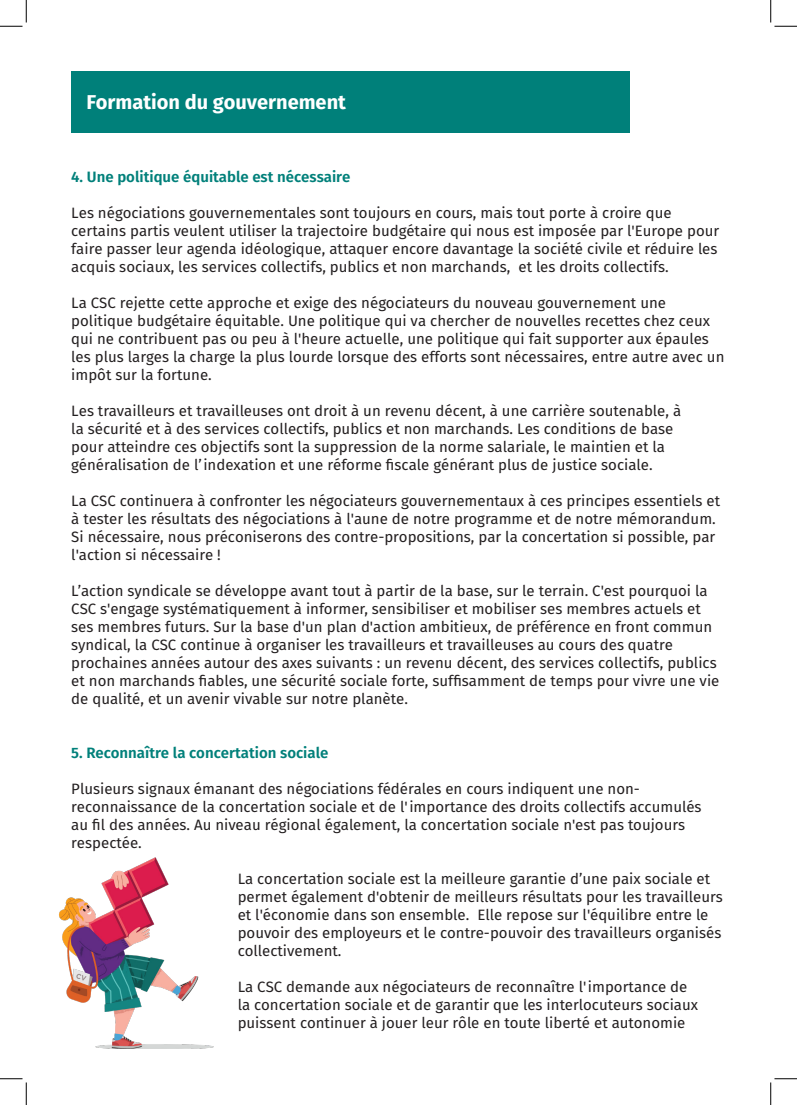
<style>
.page{position:relative;width:797px;height:1105px;background:#fff}
.page>*{position:absolute;margin:0;border:0;box-sizing:border-box;transform-origin:0 0}
.t1{font:700 20px "Fira Sans";color:#fff}
.t2{font:15px/18px "Fira Sans";color:#231f20}
.t3{font:600 15px "Fira Sans";color:#00807a}
</style>
<div class="page">
<div style="left:71px;top:71px;width:559px;height:62px;background:#00807a"></div>
<img style="left:59px;top:857px;width:155px;height:192px">
<svg style="left:0;top:0;width:27px;height:27px"></svg>
<svg style="left:0;top:1078px;width:27px;height:27px"></svg>
<svg style="left:770px;top:0;width:27px;height:27px"></svg>
<svg style="left:770px;top:1078px;width:27px;height:27px"></svg>
<p class="t1" style="left:86px;top:86px;width:261px">Formation du gouvernement</p>
<p class="t3" style="left:71px;top:164px;width:281px">4. Une politique équitable est nécessaire</p>
<p class="t2" style="left:71px;top:203px;width:649px">Les négociations gouvernementales sont toujours en cours, mais tout porte à croire que certains partis veulent utiliser la trajectoire budgétaire qui nous est imposée par l'Europe pour faire passer leur agenda idéologique, attaquer encore davantage la société civile et réduire les acquis sociaux, les services collectifs, publics et non marchands, et les droits collectifs.</p>
<p class="t2" style="left:71px;top:293px;width:654px">La CSC rejette cette approche et exige des négociateurs du nouveau gouvernement une politique budgétaire équitable. Une politique qui va chercher de nouvelles recettes chez ceux qui ne contribuent pas ou peu à l'heure actuelle, une politique qui fait supporter aux épaules les plus larges la charge la plus lourde lorsque des efforts sont nécessaires, entre autre avec un impôt sur la fortune.</p>
<p class="t2" style="left:71px;top:401px;width:611px">Les travailleurs et travailleuses ont droit à un revenu décent, à une carrière soutenable, à la sécurité et à des services collectifs, publics et non marchands. Les conditions de base pour atteindre ces objectifs sont la suppression de la norme salariale, le maintien et la généralisation de l’indexation et une réforme fiscale générant plus de justice sociale.</p>
<p class="t2" style="left:71px;top:491px;width:650px">La CSC continuera à confronter les négociateurs gouvernementaux à ces principes essentiels et à tester les résultats des négociations à l'aune de notre programme et de notre mémorandum.<br>Si nécessaire, nous préconiserons des contre-propositions, par la concertation si possible, par l'action si nécessaire !</p>
<p class="t2" style="left:71px;top:581px;width:649px">L’action syndicale se développe avant tout à partir de la base, sur le terrain. C'est pourquoi la CSC s'engage systématiquement à informer, sensibiliser et mobiliser ses membres actuels et ses membres futurs. Sur la base d'un plan d'action ambitieux, de préférence en front commun syndical, la CSC continue à organiser les travailleurs et travailleuses au cours des quatre prochaines années autour des axes suivants : un revenu décent, des services collectifs, publics et non marchands fiables, une sécurité sociale forte, suffisamment de temps pour vivre une vie de qualité, et un avenir vivable sur notre planète.</p>
<p class="t3" style="left:71px;top:740px;width:258px">5. Reconnaître la concertation sociale</p>
<p class="t2" style="left:71px;top:779px;width:632px">Plusieurs signaux émanant des négociations fédérales en cours indiquent une non&shy;reconnaissance de la concertation sociale et de l'importance des droits collectifs accumulés au fil des années. Au niveau régional également, la concertation sociale n'est pas toujours respectée.</p>
<p class="t2" style="left:238px;top:869px;width:486px">La concertation sociale est la meilleure garantie d’une paix sociale et permet également d'obtenir de meilleurs résultats pour les travailleurs et l'économie dans son ensemble. Elle repose sur l'équilibre entre le pouvoir des employeurs et le contre-pouvoir des travailleurs organisés collectivement.</p>
<p class="t2" style="left:238px;top:977px;width:462px">La CSC demande aux négociateurs de reconnaître l'importance de la concertation sociale et de garantir que les interlocuteurs sociaux puissent continuer à jouer leur rôle en toute liberté et autonomie</p>
</div>
